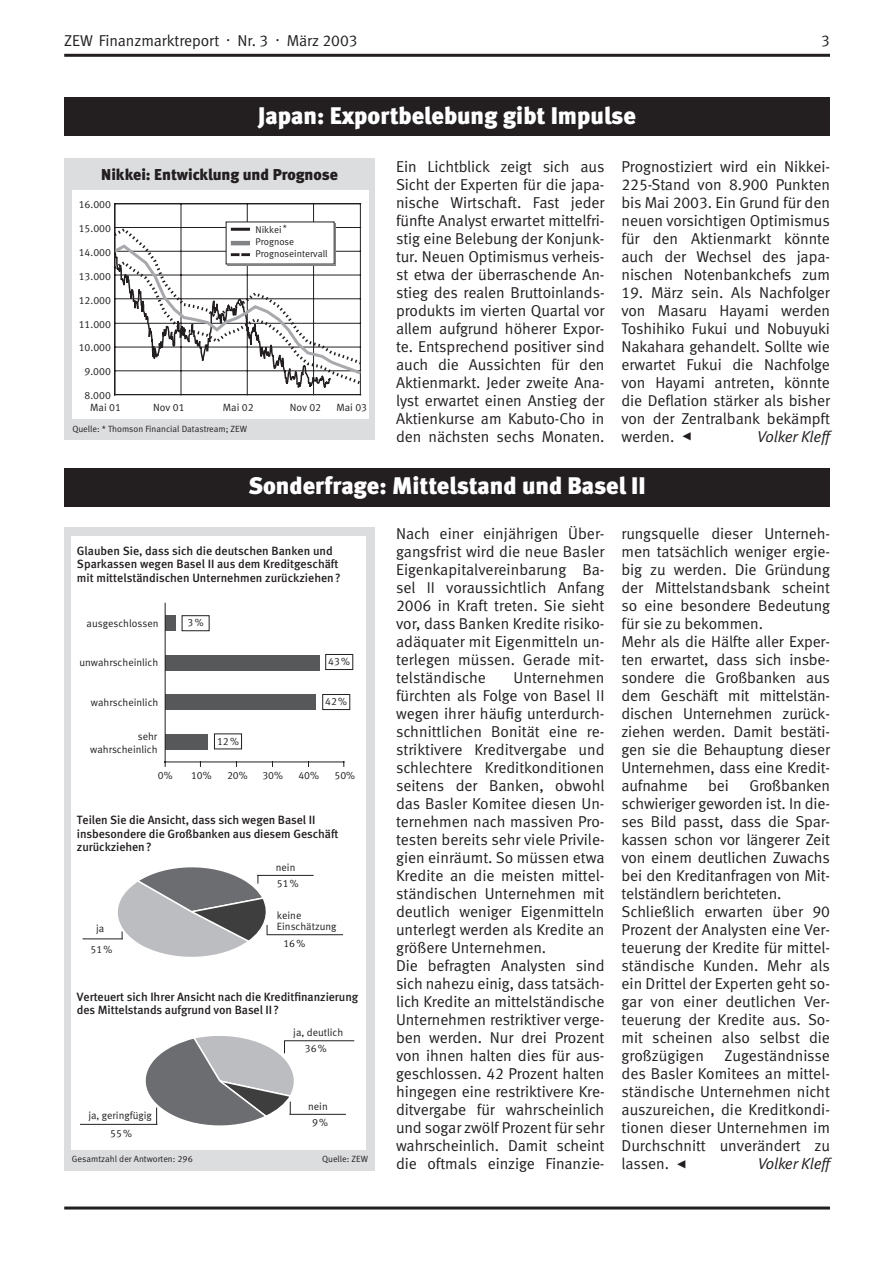
<style>
.page{position:relative;width:893px;height:1262px;background:#fff}
.page>*{position:absolute;margin:0;border:0;box-sizing:border-box;transform-origin:0 0}
.t1{font:24px "Meta Black LF";color:#fff}
.t2{font:15.75px/18px "Meta Normal LF";letter-spacing:-.005em;color:#231f20;text-align:justify}
.t3{font:15.75px "Meta Black LF";color:#231f20}
.t4{font:italic 15.75px "Meta Normal LF";letter-spacing:-.01em;color:#231f20}
.t5{font:12px/13.5px "Meta Medium LF";letter-spacing:-.005em;color:#231f20}
.t6{font:10.5px/16.2px "Meta Normal LF";color:#231f20;text-align:center}
.t7{font:9.75px/12.1px "Meta Normal LF";color:#231f20}
.t8{font:9px "Meta Normal LF";color:#231f20}
.s1{font-family:"European Pi Four";font-size:10.5px}
</style>
<div class="page">
<hr style="left:64px;top:1206px;width:766px;height:3px;background:#231f20">
<hr style="left:64px;top:54px;width:766px;height:3px;background:#231f20">
<div style="left:64px;top:98px;width:766px;height:38px;background:#231f20"></div>
<div style="left:64px;top:468px;width:766px;height:38px;background:#231f20"></div>
<div style="left:64px;top:158px;width:311px;height:281px;background:#dcdddf"></div>
<div style="left:72px;top:191px;width:297px;height:228px;background:#fff"></div>
<hr style="left:360px;top:203px;width:1px;height:192px;background:#231f20">
<hr style="left:114px;top:203px;width:247px;height:1px;background:#231f20">
<hr style="left:181px;top:203px;width:1px;height:192px;background:#231f20">
<hr style="left:247px;top:203px;width:1px;height:192px;background:#231f20">
<hr style="left:313px;top:203px;width:1px;height:192px;background:#231f20">
<hr style="left:114px;top:203px;width:1px;height:192px;background:#231f20">
<div style="left:226px;top:222px;width:108px;height:42px;background:#fff"></div>
<svg style="left:114px;top:226px;width:248px;height:170px"></svg>
<div style="left:64px;top:527px;width:311px;height:643px;background:#dcdddf"></div>
<div style="left:72px;top:536px;width:294px;height:613px;background:#fff"></div>
<div style="left:165px;top:734px;width:43px;height:15px;background:#57585a"></div>
<div style="left:165px;top:694px;width:151px;height:16px;background:#57585a"></div>
<div style="left:165px;top:654px;width:154px;height:16px;background:#57585a"></div>
<div style="left:165px;top:615px;width:10px;height:16px;background:#57585a"></div>
<hr style="left:165px;top:603px;width:1px;height:159px;background:#231f20">
<hr style="left:164px;top:761px;width:180px;height:1px;background:#231f20">
<hr style="left:83px;top:938px;width:40px;height:1px;background:#231f20">
<hr style="left:257px;top:875px;width:56px;height:1px;background:#231f20">
<hr style="left:267px;top:934px;width:76px;height:1px;background:#231f20">
<svg style="left:108px;top:867px;width:162px;height:90px"></svg>
<hr style="left:80px;top:1124px;width:77px;height:1px;background:#231f20">
<hr style="left:289px;top:1114px;width:57px;height:1px;background:#231f20">
<hr style="left:284px;top:1040px;width:70px;height:1px;background:#231f20">
<svg style="left:133px;top:1036px;width:163px;height:90px"></svg>
<div style="left:182px;top:615px;width:27px;height:16px;border:1px solid #231f20"></div>
<div style="left:214px;top:733px;width:28px;height:16px;border:1px solid #231f20"></div>
<div style="left:325px;top:654px;width:28px;height:16px;border:1px solid #231f20"></div>
<div style="left:322px;top:694px;width:28px;height:16px;border:1px solid #231f20"></div>
<p class="t2" style="left:64px;top:32px;width:295px">ZEW Finanzmarktreport . Nr. 3 . März 2003</p>
<p class="t2" style="left:821px;top:32px;width:10px">3</p>
<h1 class="t1" style="left:258px;top:106px;width:379px">Japan: Exportbelebung gibt Impulse</h1>
<p class="t3" style="left:101px;top:169px;width:238px">Nikkei: Entwicklung und Prognose</p>
<p class="t6" style="left:79px;top:197px;width:34px">16.000</p>
<p class="t6" style="left:79px;top:221px;width:34px">15.000</p>
<p class="t6" style="left:79px;top:245px;width:34px">14.000</p>
<p class="t6" style="left:79px;top:269px;width:34px">13.000</p>
<p class="t6" style="left:79px;top:293px;width:34px">12.000</p>
<p class="t6" style="left:79px;top:317px;width:34px">11.000</p>
<p class="t6" style="left:79px;top:340px;width:34px">10.000</p>
<p class="t6" style="left:84px;top:364px;width:28px">9.000</p>
<p class="t6" style="left:84px;top:388px;width:28px">8.000</p>
<p class="t7" style="left:255px;top:224px;width:74px">Nikkei <sup>*<br></sup>Prognose<br>Prognoseintervall</p>
<p class="t6" style="left:90px;top:400px;width:32px">Mai 01</p>
<p class="t6" style="left:153px;top:400px;width:33px">Nov 01</p>
<p class="t6" style="left:223px;top:400px;width:32px">Mai 02</p>
<p class="t6" style="left:290px;top:400px;width:33px">Nov 02</p>
<p class="t6" style="left:336px;top:400px;width:32px">Mai 03</p>
<p class="t8" style="left:72px;top:425px;width:176px">Quelle: * Thomson Financial Datastream; ZEW</p>
<p class="t2" style="left:396px;top:158px;width:210px">Ein Lichtblick zeigt sich aus Sicht der Experten für die japa&shy;nische Wirtschaft. Fast jeder fünfte Analyst erwartet mittelfri&shy;stig eine Belebung der Konjunk&shy;tur. Neuen Optimismus verheis&shy;st etwa der überraschende An&shy;stieg des realen Bruttoinlands&shy;produkts im vierten Quartal vor allem aufgrund höherer Expor&shy;te. Entsprechend positiver sind auch die Aussichten für den Aktienmarkt. Jeder zweite Ana&shy;lyst erwartet einen Anstieg der Aktienkurse am Kabuto-Cho in den nächsten sechs Monaten.</p>
<p class="t2" style="left:621px;top:158px;width:210px">Prognostiziert wird ein Nikkei-225-Stand von 8.900 Punkten bis Mai 2003. Ein Grund für den neuen vorsichtigen Optimismus für den Aktienmarkt könnte auch der Wechsel des japa&shy;nischen Notenbankchefs zum</p>
<p class="t2" style="left:621px;top:284px;width:210px">19. März sein. Als Nachfolger von Masaru Hayami werden Toshihiko Fukui und Nobuyuki Nakahara gehandelt. Sollte wie erwartet Fukui die Nachfolge von Hayami antreten, könnte die Deflation stärker als bisher von der Zentralbank bekämpft werden. <span class="s1">-</span></p>
<p class="t4" style="left:757px;top:430px;width:74px">Volker Kleff</p>
<h1 class="t1" style="left:248px;top:476px;width:399px">Sonderfrage: Mittelstand und Basel II</h1>
<p class="t5" style="left:77px;top:545px;width:265px">Glauben Sie, dass sich die deutschen Banken und<br>Sparkassen wegen Basel II aus dem Kreditgeschäft mit mittelständischen Unternehmen zurückziehen?</p>
<p class="t6" style="left:87px;top:615px;width:73px">ausgeschlossen</p>
<p class="t6" style="left:188px;top:615px;width:17px">3%</p>
<p class="t6" style="left:79px;top:655px;width:80px">unwahrscheinlich</p>
<p class="t6" style="left:91px;top:695px;width:69px">wahrscheinlich</p>
<p class="t6" style="left:328px;top:654px;width:23px">43%</p>
<p class="t6" style="left:325px;top:694px;width:23px">42%</p>
<p class="t6" style="left:90px;top:731px;width:69px;line-height:12.3px;text-align:right">sehr wahrscheinlich</p>
<p class="t6" style="left:217px;top:733px;width:23px">12%</p>
<p class="t6" style="left:158px;top:767px;width:16px">0%</p>
<p class="t6" style="left:191px;top:767px;width:22px">10%</p>
<p class="t6" style="left:227px;top:767px;width:22px">20%</p>
<p class="t6" style="left:262px;top:767px;width:22px">30%</p>
<p class="t6" style="left:298px;top:767px;width:22px">40%</p>
<p class="t6" style="left:334px;top:767px;width:22px">50%</p>
<p class="t5" style="left:77px;top:814px;width:263px">Teilen Sie die Ansicht, dass sich wegen Basel II insbesondere die Großbanken aus diesem Geschäft zurückziehen?</p>
<p class="t6" style="left:276px;top:860px;width:24px;text-align:left">nein<br>51%</p>
<p class="t6" style="left:277px;top:911px;width:61px;line-height:10.5px;text-align:left">keine<br>Einschätzung</p>
<p class="t6" style="left:283px;top:936px;width:23px">16%</p>
<p class="t6" style="left:91px;top:918px;width:23px;line-height:21px">ja<br>51%</p>
<p class="t5" style="left:77px;top:990px;width:283px">Verteuert sich Ihrer Ansicht nach die Kreditfinanzierung des Mittelstands aufgrund von Basel II?</p>
<p class="t6" style="left:88px;top:1107px;width:65px;line-height:18px">ja, geringfügig<br>55%</p>
<p class="t6" style="left:293px;top:1025px;width:51px">ja, deutlich<br>36%</p>
<p class="t6" style="left:308px;top:1099px;width:21px">nein<br>9%</p>
<p class="t8" style="left:72px;top:1154px;width:122px">Gesamtzahl der Antworten: 296</p>
<p class="t8" style="left:322px;top:1154px;width:48px">Quelle: ZEW</p>
<p class="t2" style="left:396px;top:526px;width:210px">Nach einer einjährigen Über&shy;gangsfrist wird die neue Basler Eigenkapitalvereinbarung Ba&shy;sel II voraussichtlich Anfang 2006 in Kraft treten. Sie sieht vor, dass Banken Kredite risiko&shy;adäquater mit Eigenmitteln un&shy;terlegen müssen. Gerade mit&shy;telständische</p>
<p class="t2" style="left:396px;top:670px;width:210px;text-align:left;text-indent:117px">Unternehmen fürchten als Folge von Basel II wegen ihrer häufig unterdurch&shy;schnittlichen Bonität eine re&shy;striktivere Kreditvergabe und schlechtere Kreditkonditionen seitens der Banken, obwohl das Basler Komitee diesen Un&shy;ternehmen nach massiven Pro&shy;testen bereits sehr viele Privile&shy;gien einräumt. So müssen etwa<br>Kredite an die meisten mittel&shy;ständischen Unternehmen mit deutlich weniger Eigenmitteln unterlegt werden als Kredite an größere Unternehmen.<br>Die befragten Analysten sind sich nahezu einig, dass tatsäch&shy;lich Kredite an mittelständische<br>Unternehmen restriktiver verge&shy;ben werden. Nur drei Prozent von ihnen halten dies für aus&shy;geschlossen. 42 Prozent halten hingegen eine restriktivere Kre&shy;ditvergabe für wahrscheinlich und sogar zwölf Prozent für sehr wahrscheinlich. Damit scheint die oftmals einzige Finanzie-</p>
<p class="t2" style="left:621px;top:526px;width:210px;text-align:left">rungsquelle dieser Unterneh&shy;men tatsächlich weniger ergie&shy;big zu werden. Die Gründung der Mittelstandsbank scheint so eine besondere Bedeutung für sie zu bekommen.<br>Mehr als die Hälfte aller Exper&shy;ten erwartet, dass sich insbe&shy;sondere die Großbanken aus dem Geschäft mit mittelstän&shy;dischen Unternehmen zurück&shy;ziehen werden. Damit bestäti&shy;gen sie die Behauptung dieser<br>Unternehmen, dass eine Kredit&shy;aufnahme</p>
<p class="t2" style="left:621px;top:778px;width:210px;text-align:left;text-indent:128px">Großbanken schwieriger geworden ist. In die&shy;ses Bild passt, dass die Spar&shy;kassen schon vor längerer Zeit von einem deutlichen Zuwachs bei den Kreditanfragen von Mit&shy;telständlern berichteten.<br>Schließlich erwarten über 90<br>Prozent der Analysten eine Ver&shy;teuerung der Kredite für mittel&shy;ständische Kunden. Mehr als ein Drittel der Experten geht so&shy;gar von einer deutlichen Ver&shy;teuerung der Kredite aus. So&shy;mit scheinen also selbst die großzügigen</p>
<p class="t2" style="left:708px;top:778px;width:22px">bei</p>
<p class="t2" style="left:621px;top:1048px;width:210px;text-indent:103px">Zugeständnisse des Basler Komitees an mittel&shy;ständische Unternehmen nicht auszureichen, die Kreditkondi&shy;tionen dieser Unternehmen im Durchschnitt unverändert zu lassen. <span class="s1">-</span></p>
<p class="t4" style="left:757px;top:1157px;width:74px">Volker Kleff</p>
</div>
